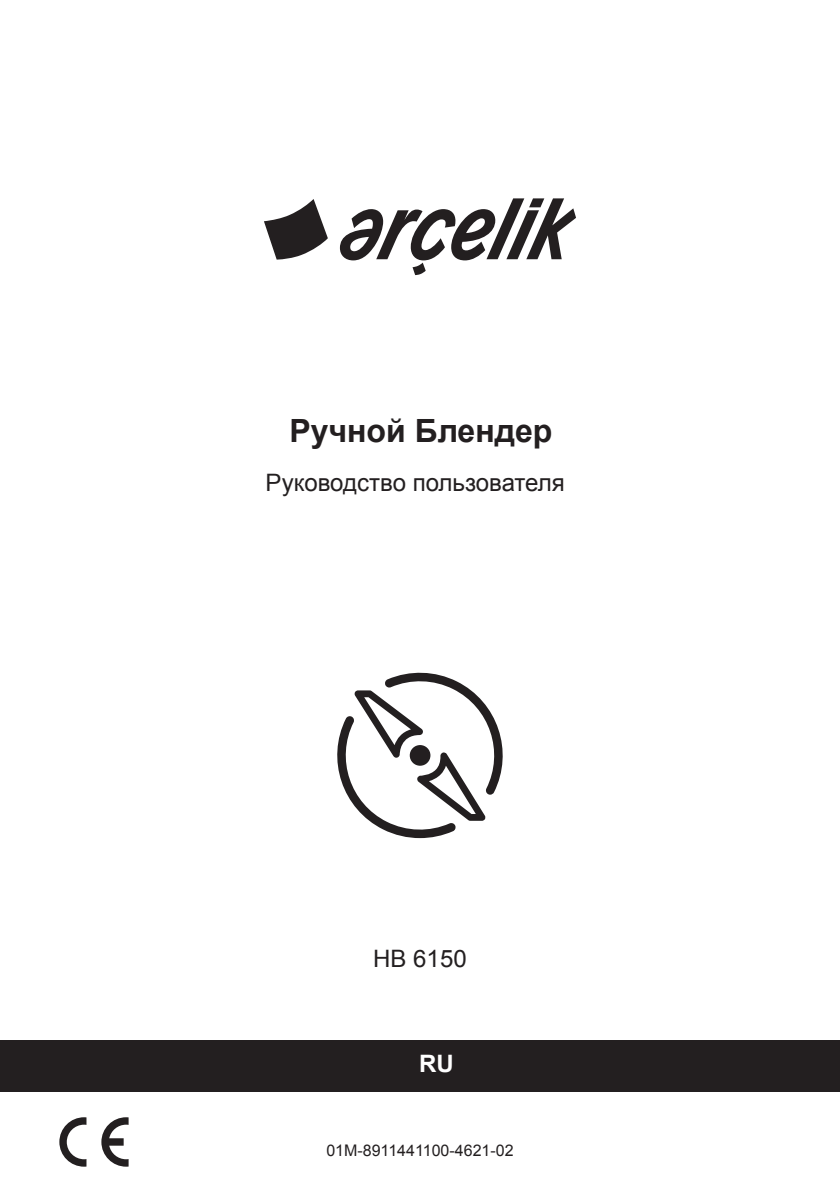
<style>
.page{position:relative;width:840px;height:1191px;background:#fff}
.page>*{position:absolute;margin:0;border:0;box-sizing:border-box;transform-origin:0 0}
.Ürün_Adı{font:700 32px "Arial";color:#231f20}
.Kullanma_Kılavuzu{font:24px "Arial";color:#231f20}
.Model_Kodu{font:24px "Arial";color:#231f20}
.Dil_kodları{font:700 24px "Arial";color:#fff}
.Kilavuz_takip_kodu{font:16px "Arial";color:#231f20}
</style>
<div class="page">
<svg style="left:337px;top:672px;width:166px;height:166px"></svg>
<div style="left:0;top:1040px;width:839px;height:51px;background:#231f20"></div>
<svg style="left:59px;top:1117px;width:27px;height:49px"></svg>
<svg style="left:101px;top:1117px;width:27px;height:49px"></svg>
<svg style="left:264px;top:199px;width:64px;height:61px"></svg>
<svg style="left:340px;top:198px;width:235px;height:77px"></svg>
<p class="Ürün_Adı" style="left:289px;top:409px;width:264px">Ручной Блендер</p>
<p class="Kullanma_Kılavuzu" style="left:265px;top:467px;width:300px">Руководство пользователя</p>
<p class="Model_Kodu" style="left:373px;top:942px;width:95px">HB 6150</p>
<p class="Dil_kodları" style="left:419px;top:1047px;width:36px">RU</p>
<p class="Kilavuz_takip_kodu" style="left:326px;top:1140px;width:189px">01M-8911441100-4621-02</p>
</div>
